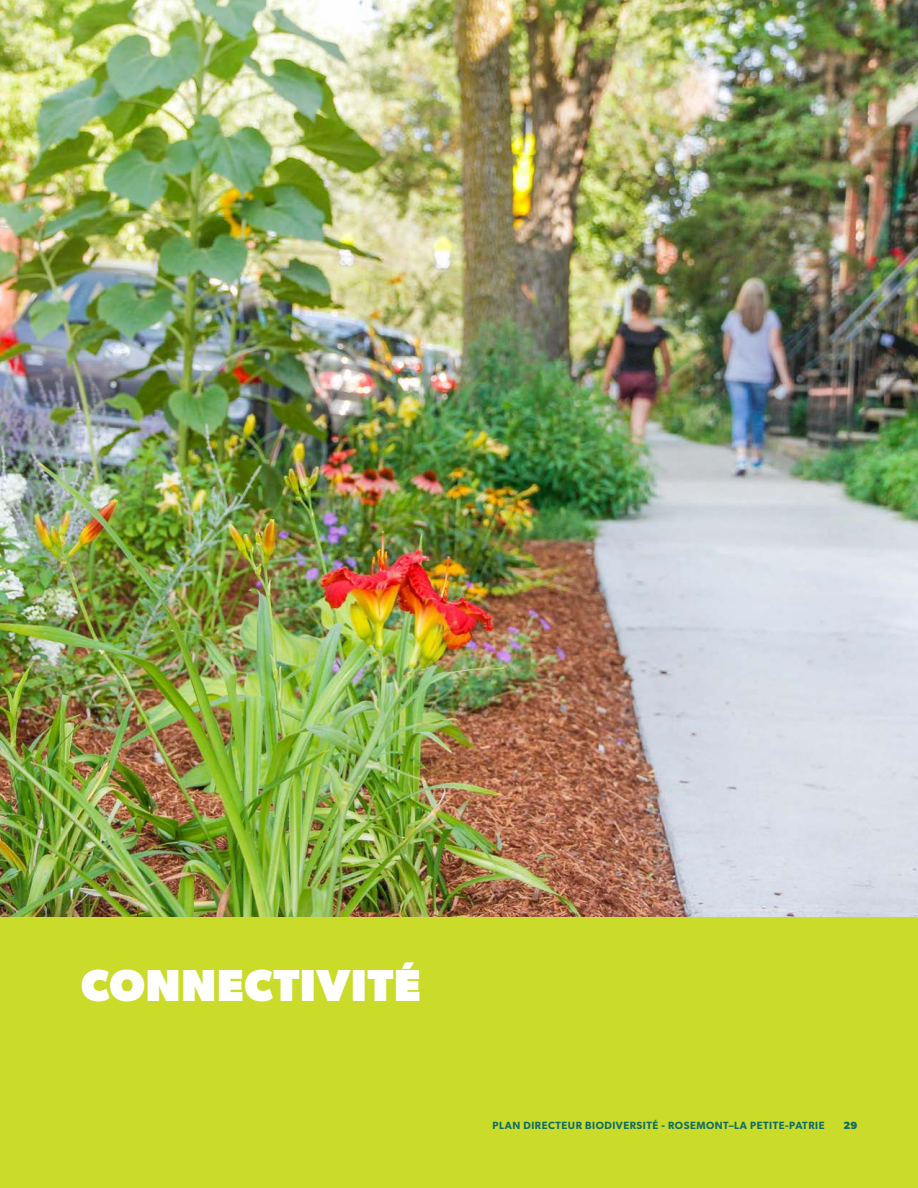
<style>
.page{position:relative;width:918px;height:1188px;background:#fff}
.page>*{position:absolute;margin:0;border:0;box-sizing:border-box;transform-origin:0 0}
.t1{font:800 45px "Gibson";letter-spacing:.02em;color:#fff}
.t2{font:600 10.5px "Gibson";letter-spacing:.05em;color:#0e6d6a}
.t3{font:700 10.5px "Gibson";color:#0e6d6a}
</style>
<div class="page">
<img style="left:0;top:0;width:918px;height:917px">
<div style="left:0;top:917px;width:918px;height:271px;background:#cadb2a"></div>
<h1 class="t1" style="left:81px;top:959px;width:341px">CONNECTIVITÉ</h1>
<p class="t2" style="left:493px;top:1119px;width:334px">PLAN DIRECTEUR BIODIVERSITÉ - ROSEMONT–LA PETITE-PATRIE</p>
<p class="t3" style="left:843px;top:1119px;width:15px">29</p>
</div>
